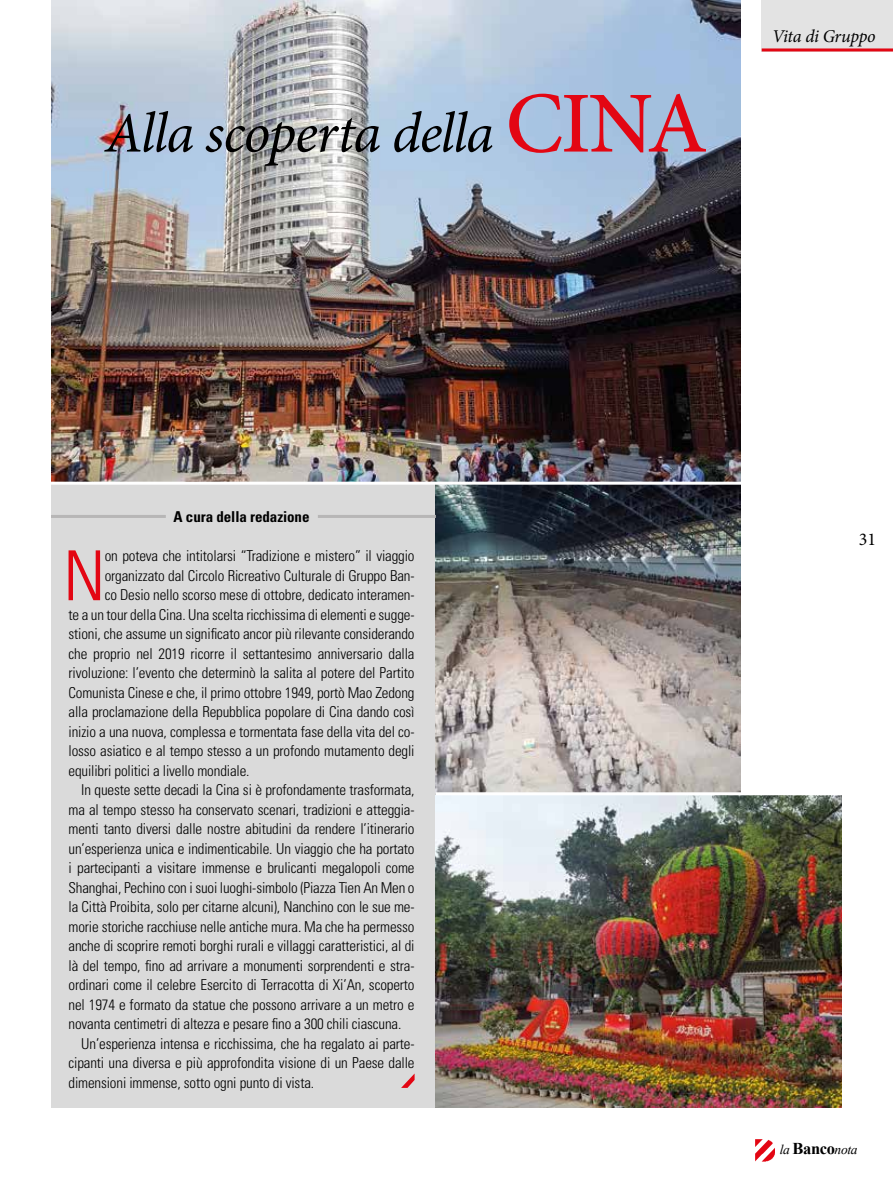
<style>
.page{position:relative;width:893px;height:1191px;background:#fff}
.page>*{position:absolute;margin:0;border:0;box-sizing:border-box;transform-origin:0 0}
.t1{font:300 condensed 69px "Univers LT Std";color:#e30613}
.t2{font:italic 57px "Minion Pro";letter-spacing:-.025em;color:#000}
.t3{font:italic 18px "Minion Pro";letter-spacing:-.02em;color:#000}
.t4{font:18px "Minion Pro";color:#000}
.t5{font:300 condensed 15px "Univers LT Std";letter-spacing:-.01em;color:#000}
.t6{font:700 condensed 15px "Univers LT Std";letter-spacing:-.005em;color:#000}
.t7{font:italic 13.5px "Times New Roman";letter-spacing:-.025em;color:#000}
.s1{font-weight:500;font-style:normal;font-size:87px;color:#e30613}
.s2{font-weight:700;font-style:normal;font-size:16.5px}
</style>
<div class="page">
<img style="left:755px;top:1139px;width:20px;height:22px">
<img style="left:51px;top:0;width:689px;height:481px">
<div style="left:762px;top:0;width:131px;height:51px;background:#e3e3e3"></div>
<hr style="left:762px;top:48px;width:131px;height:3px;background:#e30613">
<div style="left:51px;top:483px;width:385px;height:624px;background:#dadada"></div>
<img style="left:436px;top:484px;width:304px;height:308px">
<svg style="left:401px;top:1073px;width:14px;height:15px"></svg>
<hr style="left:318px;top:515px;width:118px;height:3px;background:#b7b6b6">
<hr style="left:51px;top:515px;width:115px;height:3px;background:#b7b6b6">
<img style="left:436px;top:795px;width:406px;height:312px">
<hr style="left:51px;top:481px;width:713px;height:3px;background:#fff">
<h2 class="t2" style="left:105px;top:94px;width:604px">Alla scoperta della <span class="s1">CINA</span></h2>
<p class="t3" style="left:772px;top:24px;width:105px">Vita di Gruppo</p>
<p class="t6" style="left:174px;top:507px;width:137px">A cura della redazione</p>
<h1 class="t1" style="left:63px;top:534px;width:44px">N</h1>
<p class="t5" style="left:105px;top:547px;width:311px">on poteva che intitolarsi “Tradizione e mistero” il viaggio</p>
<p class="t5" style="left:105px;top:566px;width:311px">organizzato dal Circolo Ricreativo Culturale di Gruppo Ban-</p>
<p class="t5" style="left:105px;top:586px;width:311px">co Desio nello scorso mese di ottobre, dedicato interamen-</p>
<p class="t5" style="left:69px;top:605px;width:347px">te a un tour della Cina. Una scelta ricchissima di elementi e sugge-</p>
<p class="t5" style="left:69px;top:625px;width:348px">stioni, che assume un significato ancor più rilevante considerando</p>
<p class="t5" style="left:69px;top:644px;width:348px">che proprio nel 2019 ricorre il settantesimo anniversario dalla</p>
<p class="t5" style="left:69px;top:664px;width:347px">rivoluzione: l’evento che determinò la salita al potere del Partito</p>
<p class="t5" style="left:69px;top:683px;width:348px">Comunista Cinese e che, il primo ottobre 1949, portò Mao Zedong</p>
<p class="t5" style="left:69px;top:703px;width:348px">alla proclamazione della Repubblica popolare di Cina dando così</p>
<p class="t5" style="left:69px;top:722px;width:348px">inizio a una nuova, complessa e tormentata fase della vita del co-</p>
<p class="t5" style="left:69px;top:742px;width:348px">losso asiatico e al tempo stesso a un profondo mutamento degli</p>
<p class="t5" style="left:69px;top:761px;width:182px">equilibri politici a livello mondiale.</p>
<p class="t5" style="left:81px;top:781px;width:335px">In queste sette decadi la Cina si è profondamente trasformata,</p>
<p class="t5" style="left:69px;top:800px;width:348px">ma al tempo stesso ha conservato scenari, tradizioni e atteggia-</p>
<p class="t5" style="left:69px;top:820px;width:347px">menti tanto diversi dalle nostre abitudini da rendere l’itinerario</p>
<p class="t5" style="left:69px;top:839px;width:348px">un’esperienza unica e indimenticabile. Un viaggio che ha portato</p>
<p class="t5" style="left:69px;top:859px;width:348px">i partecipanti a visitare immense e brulicanti megalopoli come</p>
<p class="t5" style="left:69px;top:878px;width:348px">Shanghai, Pechino con i suoi luoghi-simbolo (Piazza Tien An Men o</p>
<p class="t5" style="left:69px;top:898px;width:348px">la Città Proibita, solo per citarne alcuni), Nanchino con le sue me-</p>
<p class="t5" style="left:69px;top:917px;width:347px">morie storiche racchiuse nelle antiche mura. Ma che ha permesso</p>
<p class="t5" style="left:69px;top:937px;width:348px">anche di scoprire remoti borghi rurali e villaggi caratteristici, al di</p>
<p class="t5" style="left:69px;top:956px;width:347px">là del tempo, fino ad arrivare a monumenti sorprendenti e stra-</p>
<p class="t5" style="left:69px;top:976px;width:348px">ordinari come il celebre Esercito di Terracotta di Xi’An, scoperto</p>
<p class="t5" style="left:69px;top:995px;width:347px">nel 1974 e formato da statue che possono arrivare a un metro e</p>
<p class="t5" style="left:69px;top:1015px;width:334px">novanta centimetri di altezza e pesare fino a 300 chili ciascuna.</p>
<p class="t5" style="left:81px;top:1034px;width:335px">Un’esperienza intensa e ricchissima, che ha regalato ai parte-</p>
<p class="t5" style="left:69px;top:1054px;width:347px">cipanti una diversa e più approfondita visione di un Paese dalle</p>
<p class="t5" style="left:69px;top:1073px;width:247px">dimensioni immense, sotto ogni punto di vista.</p>
<p class="t4" style="left:859px;top:527px;width:19px">31</p>
<p class="t7" style="left:780px;top:1140px;width:79px">la <span class="s2">Banco</span>nota</p>
</div>
